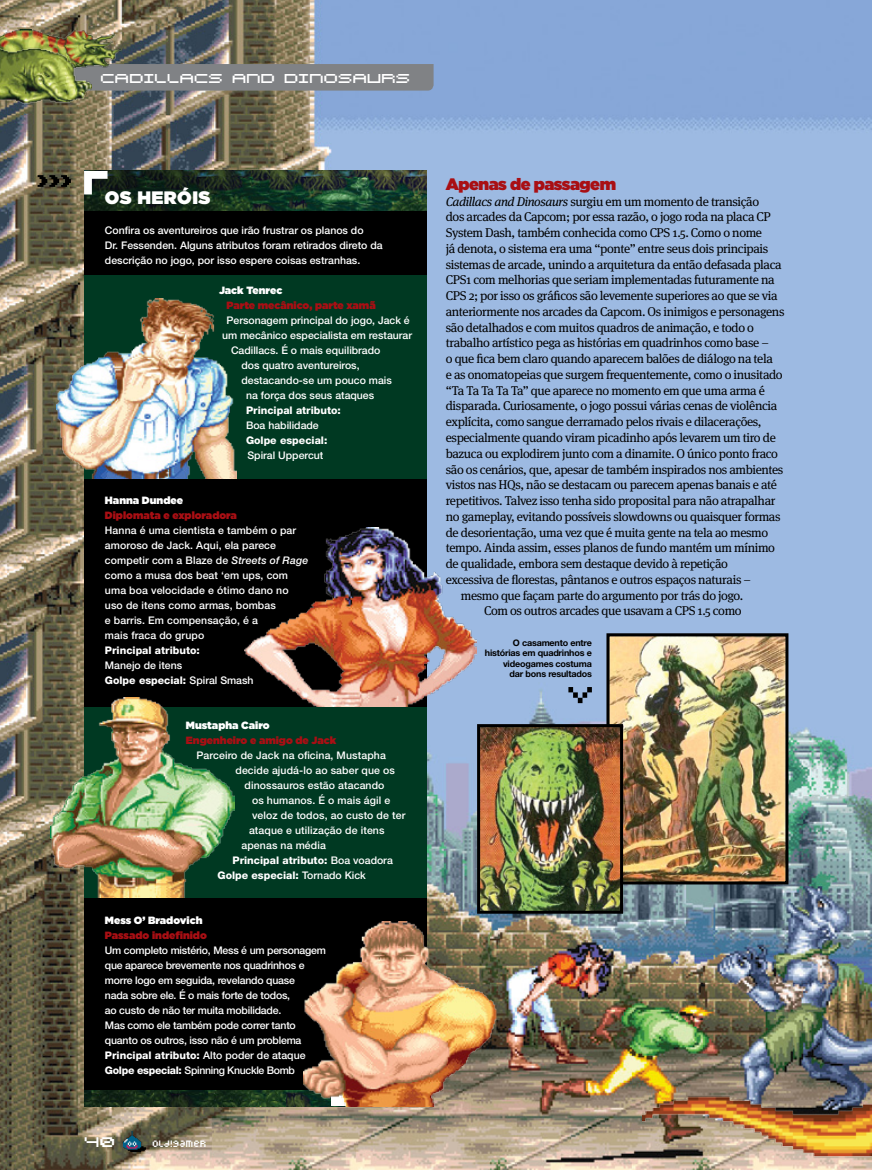
<style>
.page{position:relative;width:872px;height:1170px;background:#fff}
.page>*{position:absolute;margin:0;border:0;box-sizing:border-box;transform-origin:0 0}
.t1{font:19.65px "Supercollider";color:#fff}
.t2{font:18px "Supercollider";color:#fff}
.t3{font:900 18px "Gotham HTF";color:#fff}
.t4{font:900 16.5px "Gotham HTF";letter-spacing:-.03em;color:#a90f14}
.t5{font:12.9px "Supercollidersmall";color:#fff}
.t6{font:12.75px "Meta Serif Pro";letter-spacing:-.03em;color:#000}
.t7{font:500 10.5px/15px "Helvetica Neue";color:#fff}
.t8{font:500 10.5px/15px "Helvetica Neue";letter-spacing:-.02em;color:#fff}
.t9{font:800 10.5px "Helvetica Neue";color:#fff}
.t10{font:900 10.5px "Gotham HTF";color:#a90f14}
.t11{font:900 10.5px "Gotham HTF";color:#fff}
.t12{font:700 9px/10.5px "Helvetica Neue";letter-spacing:-.02em;color:#000;text-align:right}
.s1{font-style:italic}
.s2{font-weight:800}
.s3{font-weight:500}
</style>
<div class="page">
<img style="left:0;top:0;width:872px;height:1169px">
<svg style="left:38px;top:175px;width:33px;height:12px"></svg>
<img style="left:610px;top:637px;width:174px;height:243px">
<div style="left:606px;top:633px;width:182px;height:251px;border:3px solid #000"></div>
<img style="left:481px;top:728px;width:138px;height:181px">
<div style="left:477px;top:724px;width:146px;height:189px;border:3px solid #000"></div>
<svg style="left:568px;top:687px;width:24px;height:16px"></svg>
<img style="left:642px;top:977px;width:230px;height:192px">
<div style="left:84px;top:208px;width:343px;height:898px;background:#000"></div>
<div style="left:84px;top:275px;width:343px;height:203px;background:#003922"></div>
<div style="left:84px;top:706px;width:343px;height:191px;background:#003922"></div>
<img style="left:84px;top:171px;width:343px;height:39px">
<svg style="left:84px;top:171px;width:24px;height:23px"></svg>
<img style="left:244px;top:527px;width:232px;height:179px">
<img style="left:57px;top:299px;width:179px;height:179px">
<img style="left:51px;top:697px;width:183px;height:200px">
<img style="left:84px;top:1090px;width:220px;height:16px">
<img style="left:304px;top:921px;width:202px;height:185px">
<div style="left:121px;top:64px;width:312px;height:27px;background:#808285"></div>
<img style="left:0;top:30px;width:121px;height:62px">
<img style="left:0;top:43px;width:91px;height:66px">
<img style="left:124px;top:1131px;width:21px;height:20px">
<h2 class="t2" style="left:101px;top:65px;width:109px">Cadillacs</h2>
<h2 class="t2" style="left:233px;top:65px;width:178px">and Dinosaurs</h2>
<h2 class="t3" style="left:105px;top:187px;width:47px">Os her</h2>
<h2 class="t3" style="left:177px;top:187px;width:25px">óis</h2>
<p class="t7" style="left:105px;top:222px;width:279px">Confira os aventureiros que irão frustrar os planos do<br>Dr. Fessenden. Alguns atributos foram retirados direto da descrição no jogo, por isso espere coisas estranhas.</p>
<p class="t11" style="left:219px;top:284px;width:65px">Jack Tenrec</p>
<p class="t10" style="left:226px;top:299px;width:151px">Parte mecânico, parte xamã</p>
<p class="t7" style="left:226px;top:312px;width:185px">Personagem principal do jogo, Jack é</p>
<p class="t7" style="left:222px;top:327px;width:192px">um mecânico especialista em restaurar</p>
<p class="t7" style="left:231px;top:342px;width:151px">Cadillacs. É o mais equilibrado</p>
<p class="t7" style="left:241px;top:357px;width:120px">dos quatro aventureiros,</p>
<p class="t7" style="left:241px;top:372px;width:152px">destacando-se um pouco mais</p>
<p class="t7" style="left:246px;top:387px;width:130px">na força dos seus ataques</p>
<p class="t9" style="left:246px;top:404px;width:96px">Principal atributo:</p>
<p class="t7" style="left:246px;top:417px;width:74px">Boa habilidade</p>
<p class="t9" style="left:246px;top:434px;width:83px">Golpe especial:</p>
<p class="t7" style="left:247px;top:447px;width:77px">Spiral Uppercut</p>
<p class="t11" style="left:105px;top:494px;width:80px">Hanna Dundee</p>
<p class="t10" style="left:105px;top:509px;width:133px">Diplomata e exploradora</p>
<p class="t7" style="left:105px;top:522px;width:205px">Hanna é uma cientista e também o par amoroso de Jack. Aqui, ela parece competir com a Blaze de <span class="s1">Streets of Rage </span>como a musa dos beat ‘em ups, com uma boa velocidade e ótimo dano no uso de itens como armas, bombas<br>e barris. Em compensação, é a<br>mais fraca do grupo</p>
<p class="t9" style="left:105px;top:644px;width:96px">Principal atributo:</p>
<p class="t7" style="left:105px;top:657px;width:150px">Manejo de itens<br><span class="s2">Golpe especial:</span> Spiral Smash</p>
<p class="t11" style="left:186px;top:719px;width:85px">Mustapha Cairo</p>
<p class="t10" style="left:186px;top:734px;width:152px">Engenheiro e amigo de Jack</p>
<p class="t7" style="left:196px;top:747px;width:191px">Parceiro de Jack na oficina, Mustapha</p>
<p class="t7" style="left:235px;top:762px;width:161px">decide ajudá-lo ao saber que os</p>
<p class="t7" style="left:244px;top:777px;width:141px">dinossauros estão atacando</p>
<p class="t7" style="left:252px;top:792px;width:140px">os humanos. É o mais ágil e</p>
<p class="t7" style="left:252px;top:807px;width:155px">veloz de todos, ao custo de ter</p>
<p class="t7" style="left:249px;top:822px;width:137px">ataque e utilização de itens</p>
<p class="t7" style="left:241px;top:837px;width:86px">apenas na média</p>
<p class="t9" style="left:232px;top:854px;width:162px">Principal atributo: <span class="s3">Boa voadora</span></p>
<p class="t9" style="left:217px;top:869px;width:150px">Golpe especial: <span class="s3">Tornado Kick</span></p>
<p class="t11" style="left:105px;top:914px;width:99px">Mess O’ Bradovich</p>
<p class="t10" style="left:105px;top:929px;width:103px">Passado indefinido</p>
<p class="t8" style="left:105px;top:942px;width:222px">Um completo mistério, Mess é um personagem que aparece brevemente nos quadrinhos e morre logo em seguida, revelando quase<br>nada sobre ele. É o mais forte de todos,<br>ao custo de não ter muita mobilidade.<br>Mas como ele também pode correr tanto quanto os outros, isso não é um problema <span class="s2">Principal atributo:</span> Alto poder de ataque <span class="s2">Golpe especial:</span> Spinning Knuckle Bomb</p>
<h1 class="t1" style="left:85px;top:1127px;width:33px">40</h1>
<p class="t5" style="left:153px;top:1134px;width:56px">old!gamer</p>
<p class="t4" style="left:446px;top:174px;width:172px">Apenas de passagem</p>
<p class="t6" style="left:446px;top:192px;width:315px"><span class="s1">Cadillacs and Dinosaurs</span> surgiu em um momento de transição</p>
<p class="t6" style="left:446px;top:208px;width:327px">dos arcades da Capcom; por essa razão, o jogo roda na placa CP</p>
<p class="t6" style="left:446px;top:223px;width:318px">System Dash, também conhecida como CPS 1.5. Como o nome</p>
<p class="t6" style="left:446px;top:239px;width:324px">já denota, o sistema era uma “ponte” entre seus dois principais</p>
<p class="t6" style="left:446px;top:255px;width:337px">sistemas de arcade, unindo a arquitetura da então defasada placa</p>
<p class="t6" style="left:446px;top:271px;width:330px">CPS1 com melhorias que seriam implementadas futuramente na</p>
<p class="t6" style="left:446px;top:286px;width:333px">CPS 2; por isso os gráficos são levemente superiores ao que se via</p>
<p class="t6" style="left:446px;top:302px;width:340px">anteriormente nos arcades da Capcom. Os inimigos e personagens</p>
<p class="t6" style="left:446px;top:318px;width:310px">são detalhados e com muitos quadros de animação, e todo o</p>
<p class="t6" style="left:446px;top:334px;width:325px">trabalho artístico pega as histórias em quadrinhos como base –</p>
<p class="t6" style="left:446px;top:349px;width:329px">o que fica bem claro quando aparecem balões de diálogo na tela</p>
<p class="t6" style="left:446px;top:365px;width:338px">e as onomatopeias que surgem frequentemente, como o inusitado</p>
<p class="t6" style="left:446px;top:381px;width:321px">“Ta Ta Ta Ta Ta” que aparece no momento em que uma arma é</p>
<p class="t6" style="left:446px;top:397px;width:333px">disparada. Curiosamente, o jogo possui várias cenas de violência</p>
<p class="t6" style="left:446px;top:412px;width:317px">explícita, como sangue derramado pelos rivais e dilacerações,</p>
<p class="t6" style="left:446px;top:428px;width:331px">especialmente quando viram picadinho após levarem um tiro de</p>
<p class="t6" style="left:446px;top:444px;width:334px">bazuca ou explodirem junto com a dinamite. O único ponto fraco</p>
<p class="t6" style="left:446px;top:460px;width:339px">são os cenários, que, apesar de também inspirados nos ambientes</p>
<p class="t6" style="left:446px;top:475px;width:333px">vistos nas HQs, não se destacam ou parecem apenas banais e até</p>
<p class="t6" style="left:446px;top:491px;width:331px">repetitivos. Talvez isso tenha sido proposital para não atrapalhar</p>
<p class="t6" style="left:446px;top:507px;width:336px">no gameplay, evitando possíveis slowdowns ou quaisquer formas</p>
<p class="t6" style="left:446px;top:523px;width:324px">de desorientação, uma vez que é muita gente na tela ao mesmo</p>
<p class="t6" style="left:446px;top:538px;width:331px">tempo. Ainda assim, esses planos de fundo mantém um mínimo</p>
<p class="t6" style="left:446px;top:554px;width:284px">de qualidade, embora sem destaque devido à repetição</p>
<p class="t6" style="left:446px;top:570px;width:307px">excessiva de florestas, pântanos e outros espaços naturais –</p>
<p class="t6" style="left:461px;top:586px;width:284px">mesmo que façam parte do argumento por trás do jogo.</p>
<p class="t6" style="left:484px;top:601px;width:259px">Com os outros arcades que usavam a CPS 1.5 como</p>
<p class="t12" style="left:485px;top:637px;width:108px">O casamento entre histórias em quadrinhos e videogames costuma<br>dar bons resultados</p>
</div>
